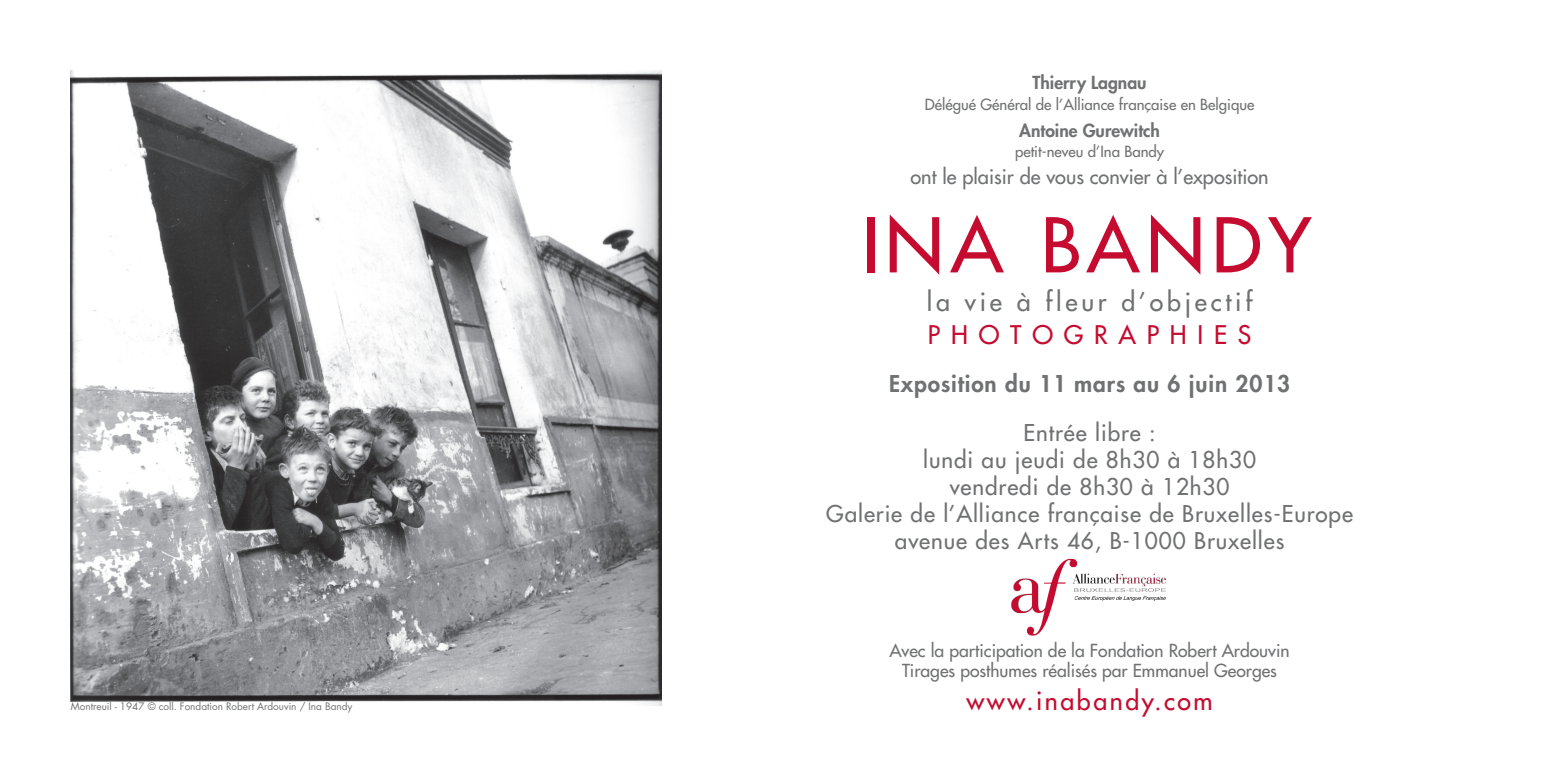
<style>
.page{position:relative;width:1560px;height:773px;background:#fff}
.page>*{position:absolute;margin:0;border:0;box-sizing:border-box;transform-origin:0 0}
.t1{font:500 25px "Futura Std";letter-spacing:.15em;color:#707172}
.t2{font:500 25px "Futura Std";letter-spacing:.1em;color:#c50b2f}
.t3{font:500 25px "Futura Std";letter-spacing:.43em;color:#c50b2f}
.t4{font:500 22.5px "Futura Std";letter-spacing:.04em;color:#707172}
.t5{font:800 22.5px "Futura Std";letter-spacing:.04em;color:#707172}
.t6{font:500 20px "Futura Std";color:#707172}
.t7{font:500 17.5px "Futura Std";color:#707172}
.t8{font:800 17.5px "Futura Std";color:#707172}
.t9{font:500 15px "Futura Std";color:#707172}
.t10{font:10px "Futura Std";color:#707172}
</style>
<div class="page">
<img style="left:71px;top:71px;width:590px;height:634px">
<div style="left:71px;top:702px;width:380px;height:15px;background:#fff"></div>
<img style="left:1011px;top:558px;width:155px;height:77px">
<div style="left:867px;top:217px;width:7px;height:55px;background:#c50b2f"></div>
<svg style="left:889px;top:214px;width:50px;height:60px"></svg>
<svg style="left:950px;top:215px;width:53px;height:57px"></svg>
<svg style="left:1046px;top:217px;width:32px;height:55px"></svg>
<svg style="left:1086px;top:215px;width:53px;height:57px"></svg>
<svg style="left:1150px;top:214px;width:50px;height:60px"></svg>
<svg style="left:1216px;top:217px;width:43px;height:55px"></svg>
<svg style="left:1268px;top:217px;width:43px;height:55px"></svg>
<p class="t10" style="left:71px;top:700px;width:283px">Montreuil - 1947 © coll. Fondation Robert Ardouvin / Ina Bandy</p>
<p class="t8" style="left:1032px;top:72px;width:116px">Thierry Lagnau</p>
<p class="t9" style="left:924px;top:95px;width:331px">Délégué Général de l’Alliance française en Belgique</p>
<p class="t8" style="left:1019px;top:119px;width:142px">Antoine Gurewitch</p>
<p class="t9" style="left:1014px;top:142px;width:151px">petit-neveu d’Ina Bandy</p>
<p class="t6" style="left:910px;top:164px;width:360px">ont le plaisir de vous convier à l’exposition</p>
<p class="t1" style="left:926px;top:286px;width:327px">la vie à fleur d’objectif</p>
<p class="t3" style="left:927px;top:319px;width:325px">PHOTOGRAPHIES</p>
<p class="t5" style="left:888px;top:370px;width:402px">Exposition du 11 mars au 6 juin 2013</p>
<p class="t4" style="left:1023px;top:418px;width:134px">Entrée libre :</p>
<p class="t4" style="left:923px;top:445px;width:334px">lundi au jeudi de 8h30 à 18h30</p>
<p class="t4" style="left:949px;top:472px;width:281px">vendredi de 8h30 à 12h30</p>
<p class="t4" style="left:826px;top:499px;width:528px">Galerie de l’Alliance française de Bruxelles-Europe</p>
<p class="t4" style="left:894px;top:526px;width:391px">avenue des Arts 46, B-1000 Bruxelles</p>
<p class="t7" style="left:889px;top:639px;width:401px">Avec la participation de la Fondation Robert Ardouvin</p>
<p class="t7" style="left:902px;top:659px;width:376px">Tirages posthumes réalisés par Emmanuel Georges</p>
<p class="t2" style="left:966px;top:685px;width:248px">www.inabandy.com</p>
</div>
